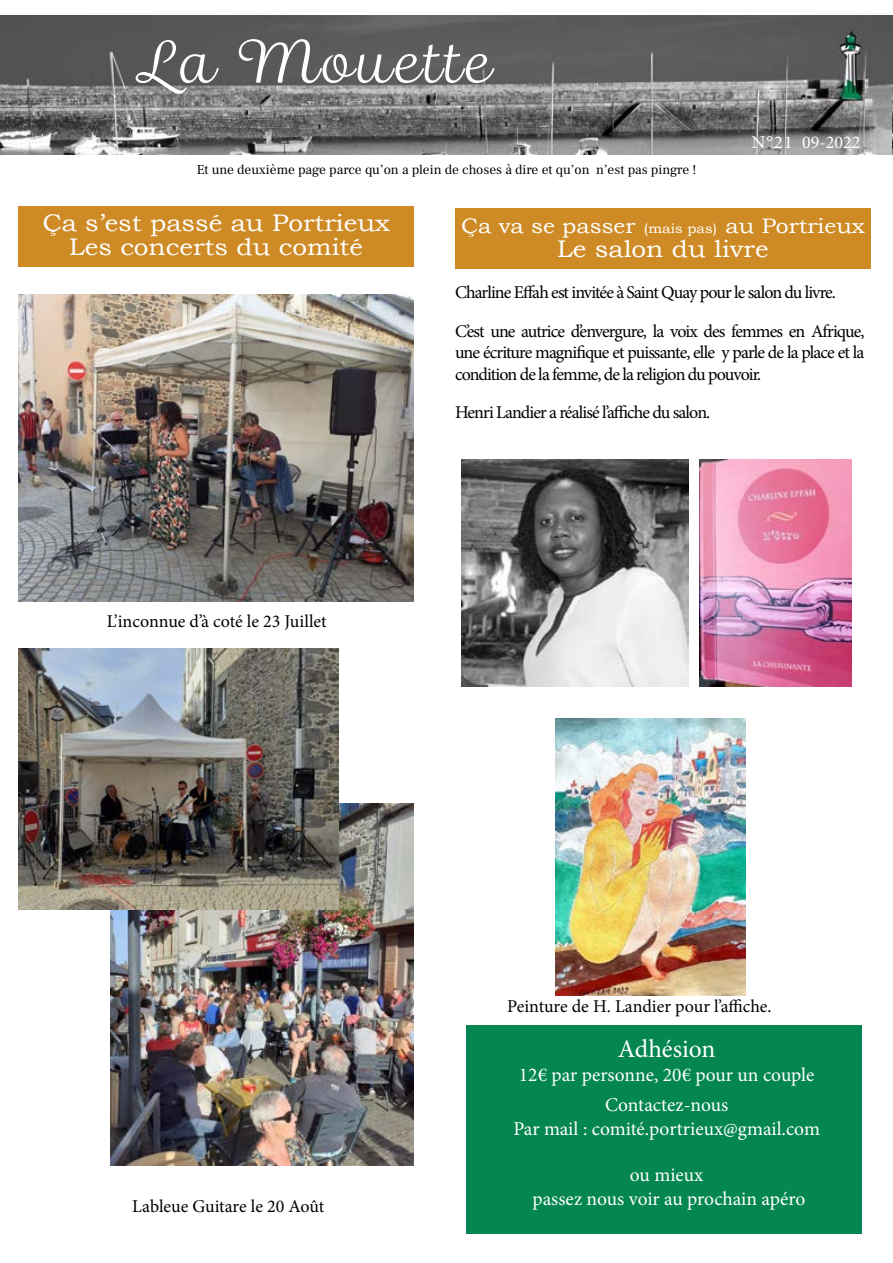
<style>
.page{position:relative;width:893px;height:1263px;background:#fff}
.page>*{position:absolute;margin:0;border:0;box-sizing:border-box;transform-origin:0 0}
.t1{font:55.5px "Madre Script";letter-spacing:.05em;color:#fff;scale:1.05 1}
.t2{font:25.5px "Minion Pro";color:#fff}
.t3{font:24px/23.7px "Bookman Old Style";color:#fff;text-align:center;scale:1.09 1}
.t4{font:21px "Bookman Old Style";color:#fff;scale:1.09 1}
.t5{font:19.5px/30.6px "Minion Pro";color:#fff;text-align:center}
.t6{font:18px/38.5px "Minion Pro";letter-spacing:-.05em;color:#000}
.t7{font:18px "Minion Pro";color:#000}
.t8{font:18px "Minion Pro";color:#fff;scale:1.05 1}
.t9{font:18px "Minion Pro";letter-spacing:-.005em;color:#000}
.t10{font:13.5px "Frank Ruhl Hofshi";color:#000}
.t11{font:700 7.95px "Minion Pro";color:#fff;scale:1.52 1}
.s1{font-size:13.5px}
</style>
<div class="page">
<div style="left:467px;top:1025px;width:395px;height:208px;background:#03864f"></div>
<div style="left:455px;top:208px;width:416px;height:60px;background:#ce8b25"></div>
<img style="left:556px;top:719px;width:189px;height:276px">
<img style="left:461px;top:459px;width:227px;height:227px">
<img style="left:699px;top:459px;width:153px;height:227px">
<img style="left:0;top:18px;width:893px;height:137px">
<div style="left:19px;top:207px;width:395px;height:60px;background:#ce8b25"></div>
<img style="left:18px;top:294px;width:396px;height:308px">
<img style="left:111px;top:803px;width:303px;height:362px">
<img style="left:18px;top:648px;width:320px;height:261px">
<h1 class="t1" style="left:124px;top:27px;width:341px">La Mouette</h1>
<h1 class="t1" style="left:136px;top:31px;width:341px">La Mouette</h1>
<p class="t10" style="left:197px;top:162px;width:501px">Et une deuxième page parce qu’on a plein de choses à dire et qu’on n’est pas pingre !</p>
<p class="t8" style="left:739px;top:126px;width:105px">N°21 09-2022</p>
<p class="t8" style="left:751px;top:130px;width:105px">N°21 09-2022</p>
<h3 class="t3" style="left:42px;top:212px;width:320px">Ca s’est passé au Portrieux<br>Les concerts du comité</h3>
<p class="t11" style="left:50px;top:228px;width:5px">5</p>
<p class="t4" style="left:461px;top:214px;width:372px">Ca va se passer <span class="s1">(mais pas)</span> au Portrieux</p>
<h3 class="t3" style="left:557px;top:237px;width:195px">Le salon du livre</h3>
<p class="t11" style="left:469px;top:229px;width:5px">5</p>
<p class="t6" style="left:455px;top:273px;width:411px">Charline Effah est invitée à Saint Quay pour le salon du livre.<br>C’est une autrice d’envergure, la voix des femmes en Afrique,</p>
<p class="t6" style="left:455px;top:342px;width:411px;line-height:21.6px">une écriture magnifique et puissante, elle y parle de la place et la condition de la femme, de la religion du pouvoir.</p>
<p class="t6" style="left:455px;top:393px;width:257px">Henri Landier a réalisé l’affiche du salon.</p>
<p class="t7" style="left:107px;top:609px;width:222px">L’inconnue d’à coté le 23 Juillet</p>
<p class="t9" style="left:132px;top:1194px;width:193px">Lableue Guitare le 20 Août</p>
<p class="t7" style="left:507px;top:994px;width:266px">Peinture de H. Landier pour l’affiche.</p>
<h2 class="t2" style="left:618px;top:1032px;width:99px">Adhésion</h2>
<p class="t5" style="left:519px;top:1059px;width:297px">12€ par personne, 20€ pour un couple<br>Contactez-nous</p>
<p class="t5" style="left:513px;top:1113px;width:308px">Par mail : comité.portrieux@gmail.com</p>
<p class="t5" style="left:532px;top:1163px;width:274px;line-height:23.4px">ou mieux<br>passez nous voir au prochain apéro</p>
</div>
